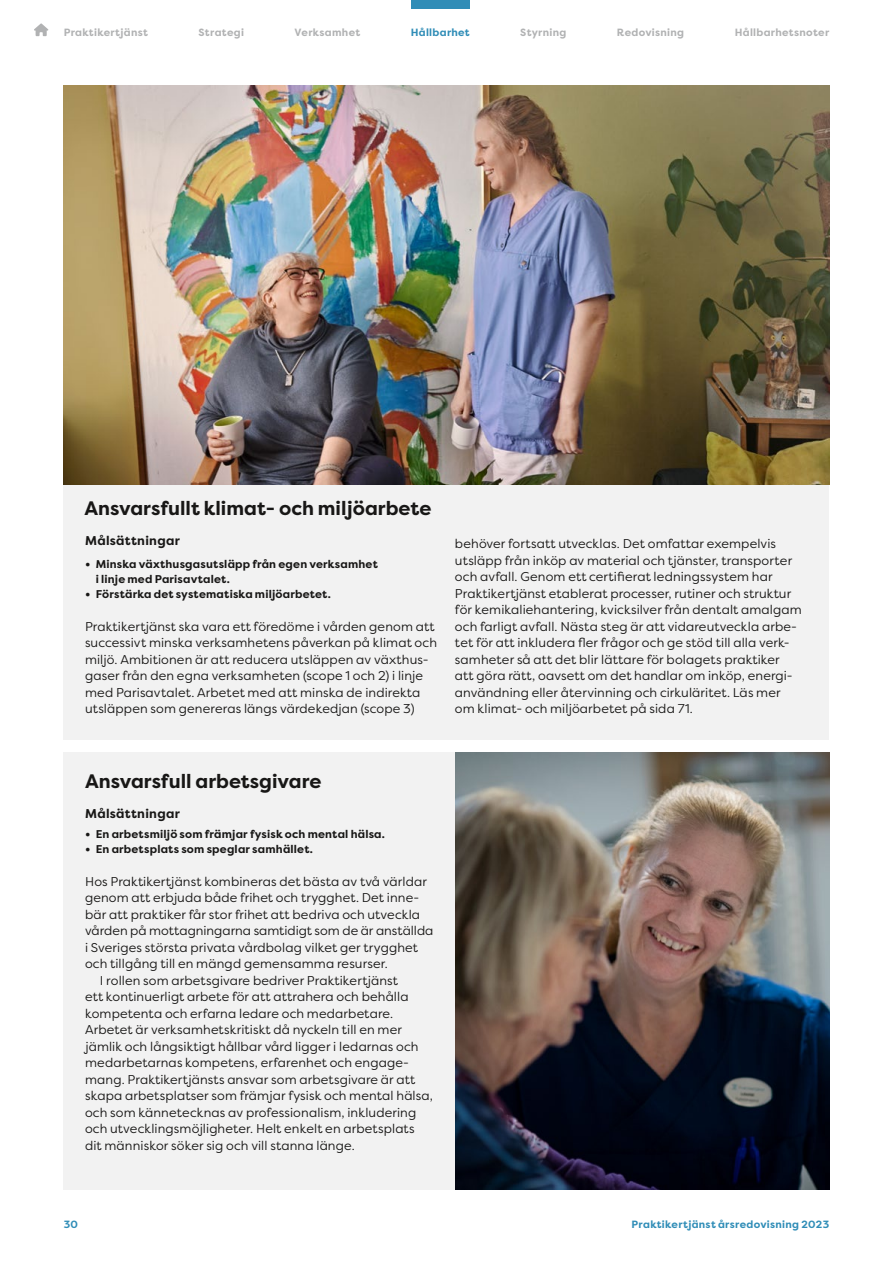
<style>
.page{position:relative;width:893px;height:1263px;background:#fff}
.page>*{position:absolute;margin:0;border:0;box-sizing:border-box;transform-origin:0 0}
.t1{font:700 19.5px "Filson Pro";color:#181716}
.t2{font:12.75px/16.5px "Filson Pro";letter-spacing:.01em;color:#181716}
.t3{font:700 12.75px "Filson Pro";letter-spacing:.025em;color:#181716}
.t4{font:700 11.25px/15px "Filson Pro";letter-spacing:.015em;color:#181716}
.t5{font:700 10.5px "Filson Pro";letter-spacing:.03em;color:#b1b2b3}
.t6{font:700 10.5px "Filson Pro";letter-spacing:.03em;color:#308db7}
.s1{font-size:13.5px}
</style>
<div class="page">
<div style="left:64px;top:753px;width:391px;height:437px;background:#f2f2f2"></div>
<img style="left:455px;top:753px;width:374px;height:437px">
<div style="left:64px;top:480px;width:765px;height:260px;background:#f2f2f2"></div>
<img style="left:64px;top:85px;width:765px;height:400px">
<svg style="left:34px;top:23px;width:14px;height:13px"></svg>
<div style="left:412px;top:0;width:58px;height:9px;background:#308db7"></div>
<p class="t5" style="left:64px;top:25px;width:86px">Praktikertjänst</p>
<p class="t5" style="left:199px;top:25px;width:47px">Strategi</p>
<p class="t5" style="left:295px;top:25px;width:67px">Verksamhet</p>
<p class="t6" style="left:411px;top:25px;width:60px">Hållbarhet</p>
<p class="t5" style="left:520px;top:25px;width:48px">Styrning</p>
<p class="t5" style="left:617px;top:25px;width:69px">Redovisning</p>
<p class="t5" style="left:735px;top:25px;width:96px">Hållbarhetsnoter</p>
<h3 class="t1" style="left:84px;top:496px;width:348px">Ansvarsfullt klimat- och miljöarbete</h3>
<h4 class="t3" style="left:85px;top:533px;width:96px">Målsättningar</h4>
<p class="t4" style="left:96px;top:556px;width:284px;text-indent:-11px"><span class="s1">•</span> Minska växthusgasutsläpp från egen verksamhet i linje med Parisavtalet.</p>
<p class="t4" style="left:85px;top:586px;width:247px"><span class="s1">•</span> Förstärka det systematiska miljöarbetet.</p>
<p class="t2" style="left:85px;top:618px;width:353px">Praktikertjänst ska vara ett föredöme i vården genom att successivt minska verksamhetens påverkan på klimat och miljö. Ambitionen är att reducera utsläppen av växthus&shy;gaser från den egna verksamheten (scope 1 och 2) i linje med Parisavtalet. Arbetet med att minska de indirekta utsläppen som genereras längs värdekedjan (scope 3)</p>
<p class="t2" style="left:455px;top:535px;width:348px">behöver fortsatt utvecklas. Det omfattar exempelvis utsläpp från inköp av material och tjänster, transporter och avfall. Genom ett certifierat ledningssystem har Praktikertjänst etablerat processer, rutiner och struktur för kemikaliehantering, kvicksilver från dentalt amalgam och farligt avfall. Nästa steg är att vidareutveckla arbe&shy;tet för att inkludera fler frågor och ge stöd till alla verk&shy;samheter så att det blir lättare för bolagets praktiker<br>att göra rätt, oavsett om det handlar om inköp, energi&shy;användning eller återvinning och cirkuläritet. Läs mer om klimat- och miljöarbetet på sida 71.</p>
<h3 class="t1" style="left:85px;top:768px;width:238px">Ansvarsfull arbetsgivare</h3>
<h4 class="t3" style="left:85px;top:805px;width:96px">Målsättningar</h4>
<p class="t4" style="left:85px;top:826px;width:302px"><span class="s1">•</span> En arbetsmiljö som främjar fysisk och mental hälsa.</p>
<p class="t4" style="left:85px;top:841px;width:230px"><span class="s1">•</span> En arbetsplats som speglar samhället.</p>
<p class="t2" style="left:85px;top:873px;width:350px">Hos Praktikertjänst kombineras det bästa av två världar genom att erbjuda både frihet och trygghet. Det inne&shy;bär att praktiker får stor frihet att bedriva och utveckla vården på mottagningarna samtidigt som de är anställda i Sveriges största privata vårdbolag vilket ger trygghet och tillgång till en mängd gemensamma resurser.</p>
<p class="t2" style="left:85px;top:972px;width:349px;text-indent:15px">I rollen som arbetsgivare bedriver Praktikertjänst<br>ett kontinuerligt arbete för att attrahera och behålla kompetenta och erfarna ledare och medarbetare.<br>Arbetet är verksamhetskritiskt då nyckeln till en mer jämlik och långsiktigt hållbar vård ligger i ledarnas och medarbetarnas kompetens, erfarenhet och engage&shy;mang. Praktikertjänsts ansvar som arbetsgivare är att skapa arbetsplatser som främjar fysisk och mental hälsa, och som kännetecknas av professionalism, inkludering och utvecklingsmöjligheter. Helt enkelt en arbetsplats dit människor söker sig och vill stanna länge.</p>
<p class="t6" style="left:64px;top:1218px;width:16px">30</p>
<p class="t6" style="left:632px;top:1218px;width:199px">Praktikertjänst årsredovisning 2023</p>
</div>
